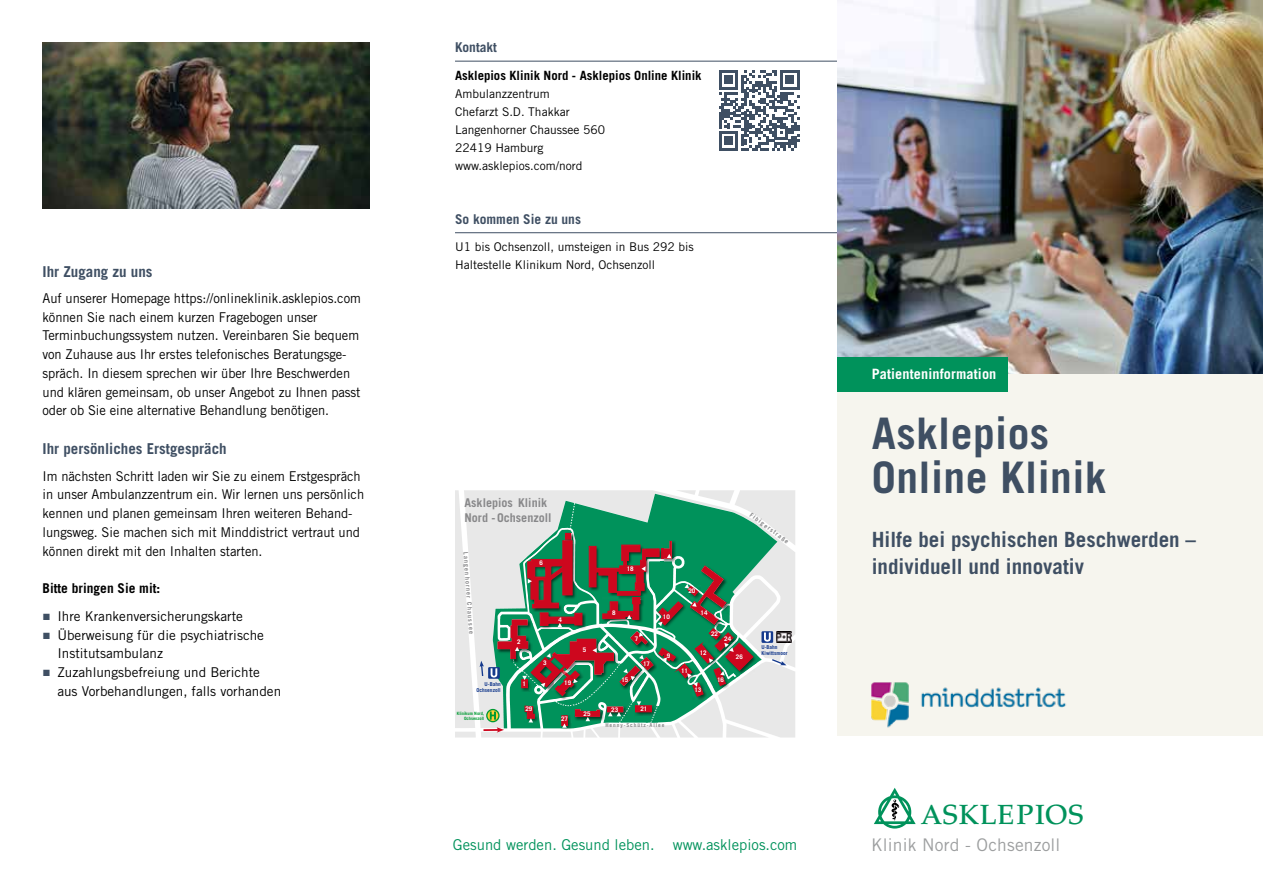
<style>
.page{position:relative;width:1263px;height:893px;background:#fff}
.page>*{position:absolute;margin:0;border:0;box-sizing:border-box;transform-origin:0 0}
.t1{font:700 43.5px/44.1px "Trade Gothic LT Std";letter-spacing:.01em;color:#3f4f63}
.t2{font:500 27.75px "Palatino LT Std";letter-spacing:.01em;color:#00925b}
.t3{font:700 21px/27px "Trade Gothic LT Std";color:#3f4f63}
.t4{font:17.55px "Trade Gothic LT Std";color:#9c9e9f}
.t5{font:17.4px "Trade Gothic LT Std";letter-spacing:.01em;color:#9c9e9f}
.t6{font:15px "Trade Gothic LT Std";color:#00925b}
.t7{font:700 15px "Trade Gothic LT Std";color:#3f4f63}
.t8{font:700 14.25px "Trade Gothic LT Std";letter-spacing:.01em;color:#fff}
.t9{font:13.5px/18.8px "Trade Gothic LT Std";letter-spacing:-.005em;color:#000;scale:.96 1}
.t10{font:13.5px/18.8px "Trade Gothic LT Std";letter-spacing:-.005em;color:#000}
.t11{font:700 13.5px "Trade Gothic LT Std";color:#3f4f63}
.t12{font:700 13.5px "Trade Gothic LT Std";color:#000}
.t13{font:700 12.75px "Trade Gothic LT Std";color:#000}
.t14{font:700 12.15px/14.5px "Trade Gothic LT Std";color:#88888a}
.t15{font:12px/18px "Trade Gothic LT Std";color:#000}
.t16{font:700 6.3px "Trade Gothic LT Std";color:#fff}
.t17{font:700 6.3px "Trade Gothic LT Std";color:#88888a}
.t18{font:700 5.4px/6.4px "Trade Gothic LT Std";color:#153a8d}
.t19{font:700 5.4px "Trade Gothic LT Std";letter-spacing:.17em;color:#88888a}
.t20{font:700 4.5px/5.4px "Trade Gothic LT Std";color:#009a32;text-align:right}
.s1{font-family:"Arial";color:#3f4f63}
</style>
<div class="page">
<img style="left:43px;top:43px;width:327px;height:165px">
<svg style="left:874px;top:788px;width:42px;height:40px"></svg>
<hr style="left:455px;top:61px;width:383px;height:1px;background:#3f4f63">
<hr style="left:455px;top:232px;width:383px;height:1px;background:#3f4f63">
<img style="left:838px;top:0;width:425px;height:374px">
<div style="left:838px;top:374px;width:425px;height:362px;background:#f6f5ee"></div>
<div style="left:838px;top:357px;width:170px;height:34px;background:#00925b"></div>
<svg style="left:455px;top:490px;width:340px;height:247px;background:#8ba998"></svg>
<div style="left:709px;top:629px;width:11px;height:10px;background:#cd071e;border-radius:4px"></div>
<div style="left:709px;top:628px;width:11px;height:11px;border:1px solid #cd071e;border-radius:4px"></div>
<svg style="left:719px;top:70px;width:80px;height:81px"></svg>
<img style="left:871px;top:682px;width:195px;height:46px">
<p class="t7" style="left:43px;top:262px;width:111px">Ihr Zugang zu uns</p>
<p class="t9" style="left:43px;top:288px;width:333px">Auf unserer Homepage https://onlineklinik.asklepios.com können Sie nach einem kurzen Fragebogen unser Terminbuchungssystem nutzen. Vereinbaren Sie bequem von Zuhause aus Ihr erstes telefonisches Beratungsge&shy;spräch. In diesem sprechen wir über Ihre Beschwerden und klären gemeinsam, ob unser Angebot zu Ihnen passt oder ob Sie eine alternative Behandlung benötigen.</p>
<p class="t7" style="left:43px;top:440px;width:186px">Ihr persönliches Erstgespräch</p>
<p class="t9" style="left:43px;top:466px;width:337px">Im nächsten Schritt laden wir Sie zu einem Erstgespräch in unser Ambulanzzentrum ein. Wir lernen uns persönlich kennen und planen gemeinsam Ihren weiteren Behand&shy;lungsweg. Sie machen sich mit Minddistrict vertraut und können direkt mit den Inhalten starten.</p>
<p class="t12" style="left:43px;top:580px;width:119px">Bitte bringen Sie mit:</p>
<p class="t10" style="left:43px;top:606px;width:202px"><span class="s1">■</span> Ihre Krankenversicherungskarte</p>
<p class="t10" style="left:57px;top:625px;width:208px;text-indent:-15px"><span class="s1">■</span> Überweisung für die psychiatrische<br>Institutsambulanz</p>
<p class="t10" style="left:57px;top:663px;width:225px;text-indent:-15px"><span class="s1">■</span> Zuzahlungsbefreiung und Berichte aus Vorbehandlungen, falls vorhanden</p>
<p class="t11" style="left:455px;top:39px;width:44px">Kontakt</p>
<p class="t13" style="left:455px;top:67px;width:248px">Asklepios Klinik Nord - Asklepios Online Klinik</p>
<p class="t15" style="left:455px;top:84px;width:151px">Ambulanzzentrum<br>Chefarzt S.D. Thakkar<br>Langenhorner Chaussee 560<br>22419 Hamburg www.asklepios.com/nord</p>
<p class="t11" style="left:455px;top:211px;width:128px">So kommen Sie zu uns</p>
<p class="t15" style="left:455px;top:238px;width:240px">U1 bis Ochsenzoll, umsteigen in Bus 292 bis<br>Haltestelle Klinikum Nord, Ochsenzoll</p>
<p class="t14" style="left:464px;top:496px;width:89px">Asklepios Klinik<br>Nord - Ochsenzoll</p>
<p class="t17" style="left:470px;top:551px;width:84px;rotate:86deg">Langenhorner Chaussee</p>
<p class="t16" style="left:539px;top:559px;width:5px">6</p>
<p class="t16" style="left:558px;top:616px;width:5px">4</p>
<p class="t16" style="left:517px;top:638px;width:5px">2</p>
<p class="t16" style="left:543px;top:658px;width:5px">3</p>
<p class="t16" style="left:583px;top:646px;width:5px">5</p>
<p class="t16" style="left:627px;top:565px;width:8px">18</p>
<p class="t16" style="left:612px;top:609px;width:5px">8</p>
<p class="t16" style="left:635px;top:634px;width:5px">7</p>
<p class="t16" style="left:643px;top:660px;width:8px">17</p>
<p class="t16" style="left:663px;top:612px;width:8px">10</p>
<p class="t16" style="left:667px;top:652px;width:5px">9</p>
<p class="t16" style="left:688px;top:587px;width:8px">20</p>
<p class="t16" style="left:700px;top:609px;width:8px">14</p>
<p class="t16" style="left:711px;top:630px;width:8px">22</p>
<p class="t16" style="left:724px;top:634px;width:8px">24</p>
<p class="t17" style="left:753px;top:511px;width:48px;rotate:37deg">Fibigerstraße</p>
<p class="t16" style="left:700px;top:649px;width:8px">12</p>
<p class="t16" style="left:736px;top:653px;width:8px">26</p>
<p class="t18" style="left:761px;top:643px;width:27px">U-Bahn<br>Kiwittsmoor</p>
<p class="t16" style="left:681px;top:666px;width:8px">11</p>
<p class="t18" style="left:476px;top:681px;width:26px;text-align:right">U-Bahn<br>Ochsenzoll</p>
<p class="t20" style="left:457px;top:711px;width:29px">Klinikum Nord,<br>Ochsenzoll</p>
<p class="t16" style="left:523px;top:680px;width:5px">1</p>
<p class="t16" style="left:525px;top:705px;width:8px">29</p>
<p class="t16" style="left:564px;top:679px;width:8px">19</p>
<p class="t16" style="left:561px;top:715px;width:8px">27</p>
<p class="t16" style="left:584px;top:710px;width:8px">25</p>
<p class="t16" style="left:621px;top:676px;width:8px">15</p>
<p class="t16" style="left:611px;top:705px;width:8px">23</p>
<p class="t16" style="left:640px;top:705px;width:8px">21</p>
<p class="t19" style="left:605px;top:721px;width:61px">Henny-Schütz-Allee</p>
<p class="t16" style="left:694px;top:686px;width:8px">13</p>
<p class="t16" style="left:717px;top:676px;width:8px">16</p>
<p class="t6" style="left:453px;top:836px;width:346px">Gesund werden. Gesund leben. www.asklepios.com</p>
<p class="t8" style="left:872px;top:365px;width:126px">Patienteninformation</p>
<h1 class="t1" style="left:872px;top:411px;width:236px">Asklepios<br>Online Klinik</h1>
<h3 class="t3" style="left:872px;top:526px;width:326px">Hilfe bei psychischen Beschwerden – individuell und innovativ</h3>
<h2 class="t2" style="left:921px;top:798px;width:164px">ASKLEPIOS</h2>
<p class="t4" style="left:872px;top:832px;width:120px">Klinik Barmbek</p>
<p class="t5" style="left:871px;top:834px;width:191px">Klinik Nord - Ochsenzoll</p>
</div>
